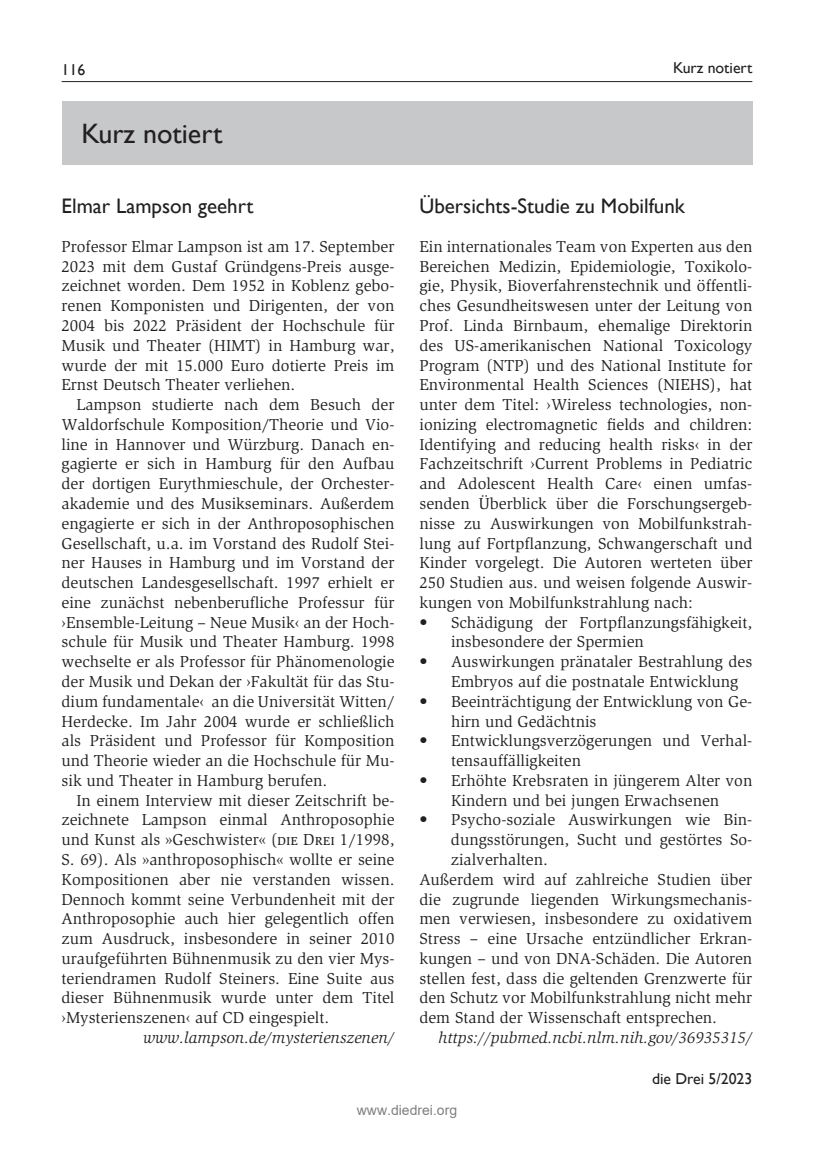
<style>
.page{position:relative;width:814px;height:1166px;background:#fff}
.page>*{position:absolute;margin:0;border:0;box-sizing:border-box;transform-origin:0 0}
.t1{font:28px "Gill Sans";color:#231f20}
.t2{font:21px "Gill Sans";color:#231f20}
.t3{font:16.28px/19.8px "Slimbach Std";color:#231f20;text-align:justify}
.t4{font:italic 16.28px "Slimbach Std";color:#231f20}
.t5{font:15.75px "Gill Sans";color:#231f20}
.t6{font:14px "Arial";color:#808080}
</style>
<div class="page">
<hr style="left:62px;top:81px;width:690px;height:1px;background:#231f20">
<div style="left:62px;top:102px;width:690px;height:63px;background:#c7c8ca"></div>
<p class="t5" style="left:62px;top:60px;width:25px">116</p>
<p class="t5" style="left:673px;top:58px;width:81px">Kurz notiert</p>
<h1 class="t1" style="left:81px;top:118px;width:142px">Kurz notiert</h1>
<p class="t2" style="left:62px;top:193px;width:193px">Elmar Lampson geehrt</p>
<p class="t3" style="left:62px;top:238px;width:334px">Professor Elmar Lampson ist am 17. September 2023 mit dem Gustaf Gründgens-Preis ausge&shy;zeichnet worden. Dem 1952 in Koblenz gebo&shy;renen Komponisten und Dirigenten, der von 2004 bis 2022 Präsident der Hochschule für Musik und Theater (HIMT) in Hamburg war, wurde der mit 15.000 Euro dotierte Preis im Ernst Deutsch Theater verliehen.</p>
<p class="t3" style="left:62px;top:396px;width:334px;text-indent:15px">Lampson studierte nach dem Besuch der Waldorfschule Komposition/Theorie und Vio&shy;line in Hannover und Würzburg. Danach en&shy;gagierte er sich in Hamburg für den Aufbau der dortigen Eurythmieschule, der Orchester&shy;akademie und des Musikseminars. Außerdem engagierte er sich in der Anthroposophischen Gesellschaft, u.a. im Vorstand des Rudolf Stei&shy;ner Hauses in Hamburg und im Vorstand der deutschen Landesgesellschaft. 1997 erhielt er eine zunächst nebenberufliche Professur für ›Ensemble-Leitung – Neue Musik‹ an der Hoch&shy;schule für Musik und Theater Hamburg. 1998 wechselte er als Professor für Phänomenologie der Musik und Dekan der ›Fakultät für das Stu&shy;dium fundamentale‹ an die Universität Witten/ Herdecke. Im Jahr 2004 wurde er schließlich als Präsident und Professor für Komposition und Theorie wieder an die Hochschule für Mu&shy;sik und Theater in Hamburg berufen.</p>
<p class="t3" style="left:62px;top:792px;width:334px;text-indent:15px">In einem Interview mit dieser Zeitschrift be&shy;zeichnete Lampson einmal Anthroposophie und Kunst als »Geschwister« (DIE DREI 1/1998, S. 69). Als »anthroposophisch« wollte er seine Kompositionen aber nie verstanden wissen.<br>Dennoch kommt seine Verbundenheit mit der Anthroposophie auch hier gelegentlich offen zum Ausdruck, insbesondere in seiner 2010 uraufgeführten Bühnenmusik zu den vier Mys&shy;teriendramen Rudolf Steiners. Eine Suite aus dieser Bühnenmusik wurde unter dem Titel ›Mysterienszenen‹ auf CD eingespielt.</p>
<p class="t4" style="left:143px;top:1031px;width:253px">www.lampson.de/mysterienszenen/</p>
<p class="t2" style="left:419px;top:193px;width:267px">Übersichts-Studie zu Mobilfunk</p>
<p class="t3" style="left:419px;top:238px;width:334px">Ein internationales Team von Experten aus den Bereichen Medizin, Epidemiologie, Toxikolo&shy;gie, Physik, Bioverfahrenstechnik und öffentli&shy;ches Gesundheitswesen unter der Leitung von Prof. Linda Birnbaum, ehemalige Direktorin des US-amerikani schen National Toxico logy Program (NTP) und des National Institute for Environmental Health Sciences (NIEHS), hat unter dem Titel: ›Wireless technologies, non&shy;ionizing electromagnetic fields and children:<br>Identifying and reducing health risks‹ in der Fachzeitschrift ›Current Problems in Pediatric and Adolescent Health Care‹ einen umfas&shy;senden Über blick über die Forschungsergeb&shy;nisse zu Auswirkungen von Mobilfunkstrah&shy;lung auf Fortpflanzung, Schwangerschaft und Kinder vorgelegt. Die Autoren werteten über 250 Studien aus. und weisen folgende Auswir&shy;kungen von Mobilfunkstrahlung nach:</p>
<p class="t3" style="left:451px;top:614px;width:303px;text-indent:-31px">• Schädigung der Fortpflanzungsfähigkeit, insbesondere der Spermien</p>
<p class="t3" style="left:451px;top:653px;width:303px;text-indent:-31px">• Auswirkungen pränataler Bestrahlung des<br>Embryos auf die postnatale Entwicklung</p>
<p class="t3" style="left:451px;top:693px;width:303px;text-indent:-31px">• Beeinträchtigung der Entwicklung von Ge&shy;hirn und Gedächtnis</p>
<p class="t3" style="left:451px;top:732px;width:303px;text-indent:-31px">• Entwicklungsverzögerungen und Verhal&shy;tensauffälligkeiten</p>
<p class="t3" style="left:419px;top:772px;width:334px;text-align:center">• Erhöhte Krebsraten in jüngerem Alter von<br>Kindern und bei jungen Erwachsenen</p>
<p class="t3" style="left:419px;top:811px;width:334px">• Psycho-soziale Auswirkungen wie Bin-</p>
<p class="t3" style="left:451px;top:831px;width:303px">dungsstörungen, Sucht und gestörtes So-</p>
<p class="t3" style="left:451px;top:851px;width:98px">zialverhalten.</p>
<p class="t3" style="left:419px;top:871px;width:334px">Außerdem wird auf zahlreiche Studien über</p>
<p class="t3" style="left:419px;top:891px;width:334px">die zugrunde liegenden Wirkungsmechanis-</p>
<p class="t3" style="left:419px;top:910px;width:334px">men verwiesen, insbesondere zu oxidati vem</p>
<p class="t3" style="left:419px;top:930px;width:334px">Stress – eine Ursache entzündlicher Erkran-</p>
<p class="t3" style="left:419px;top:950px;width:334px">kungen – und von DNA-Schäden. Die Autoren</p>
<p class="t3" style="left:419px;top:970px;width:334px">stellen fest, dass die geltenden Grenzwerte für</p>
<p class="t3" style="left:419px;top:989px;width:334px">den Schutz vor Mobilfunkstrahlung nicht mehr</p>
<p class="t3" style="left:419px;top:1009px;width:299px">dem Stand der Wissenschaft entsprechen.</p>
<p class="t4" style="left:438px;top:1031px;width:315px">https://pubmed.ncbi.nlm.nih.gov/36935315/</p>
<p class="t5" style="left:652px;top:1069px;width:102px">die Drei 5/2023</p>
<p class="t6" style="left:357px;top:1101px;width:102px">www.diedrei.org</p>
</div>
